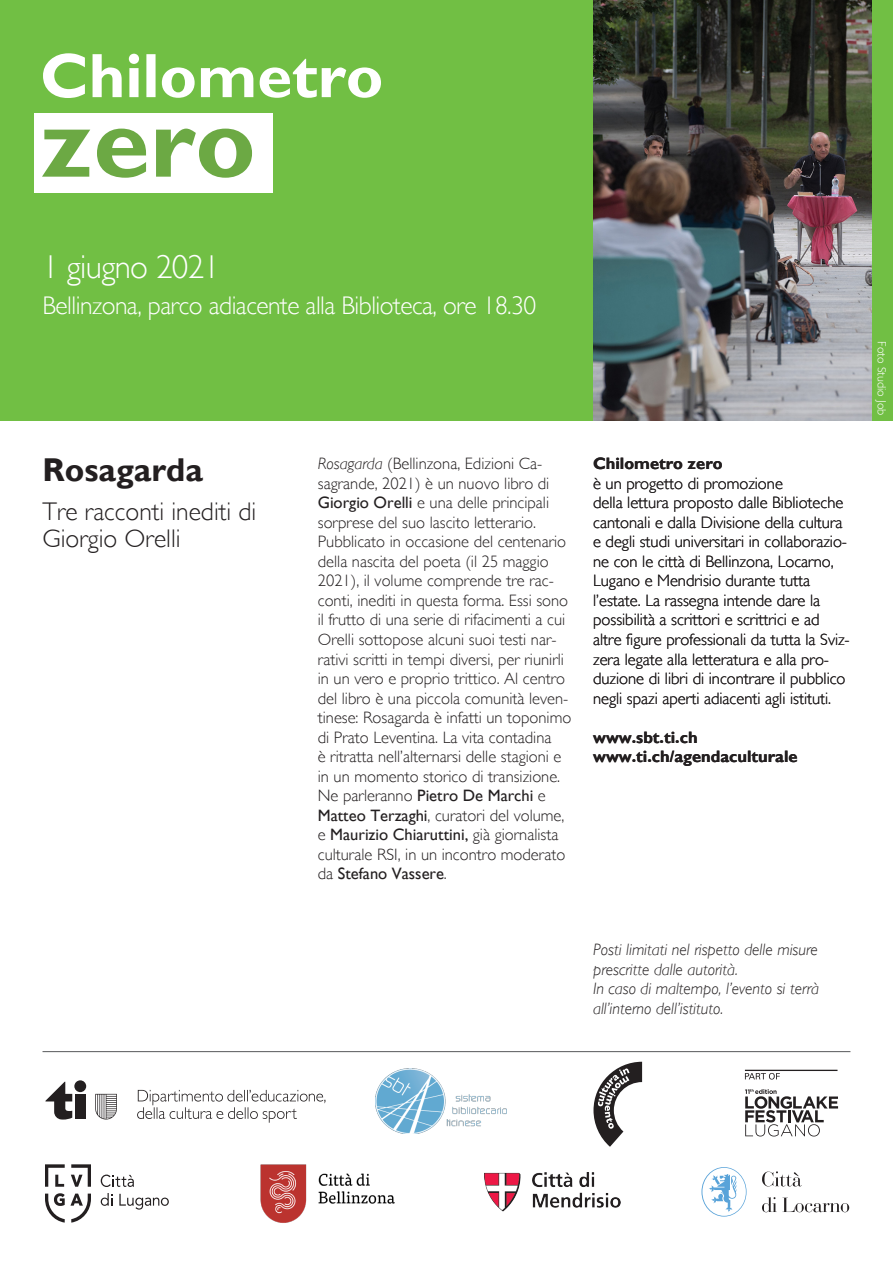
<style>
.page{position:relative;width:893px;height:1263px;background:#fff}
.page>*{position:absolute;margin:0;border:0;box-sizing:border-box;transform-origin:0 0}
.t1{font:700 102px "Gill Sans";color:#6ca944}
.t2{font:700 63px "Gill Sans";color:#fff}
.t3{font:300 33px "Gill Sans";letter-spacing:-.02em;color:#fff}
.t4{font:700 33px "Gill Sans";color:#231f20}
.t5{font:300 25.5px "Gill Sans";letter-spacing:-.02em;color:#fff}
.t6{font:300 25.5px/27px "Gill Sans";color:#231f20}
.t7{font:300 16.5px/19.5px "Gill Sans";color:#231f20}
.t8{font:italic 300 16.5px/19.5px "Gill Sans";color:#231f20}
.t9{font:700 16.5px "Gill Sans";color:#231f20}
.t10{font:300 12px "Gill Sans";color:#fff}
.s1{font-style:italic}
.s2{font-weight:400}
</style>
<div class="page">
<hr style="left:43px;top:1051px;width:807px;height:1px;background:#57585a">
<img style="left:375px;top:1068px;width:131px;height:65px">
<svg style="left:762px;top:1171px;width:87px;height:41px"></svg>
<svg style="left:701px;top:1167px;width:46px;height:49px"></svg>
<svg style="left:593px;top:1062px;width:49px;height:85px"></svg>
<div style="left:75px;top:1094px;width:11px;height:25px;background:#231f20"></div>
<div style="left:74px;top:1080px;width:12px;height:12px;background:#231f20;border-radius:50%"></div>
<svg style="left:45px;top:1082px;width:27px;height:37px"></svg>
<svg style="left:95px;top:1094px;width:22px;height:25px"></svg>
<svg style="left:137px;top:1090px;width:188px;height:33px"></svg>
<img style="left:484px;top:1172px;width:137px;height:39px">
<svg style="left:45px;top:1164px;width:20px;height:23px"></svg>
<svg style="left:71px;top:1164px;width:20px;height:23px"></svg>
<svg style="left:45px;top:1193px;width:46px;height:29px"></svg>
<svg style="left:119px;top:1194px;width:50px;height:15px"></svg>
<svg style="left:101px;top:1193px;width:11px;height:13px"></svg>
<svg style="left:101px;top:1174px;width:33px;height:13px"></svg>
<hr style="left:745px;top:1070px;width:92px;height:1px;background:#231f20">
<svg style="left:745px;top:1073px;width:35px;height:6px"></svg>
<svg style="left:745px;top:1089px;width:93px;height:47px"></svg>
<img style="left:261px;top:1164px;width:134px;height:59px">
<div style="left:0;top:0;width:893px;height:421px;background:#71bf44"></div>
<div style="left:34px;top:113px;width:238px;height:79px;background:#fff"></div>
<img style="left:593px;top:0;width:279px;height:421px">
<p class="t2" style="left:40px;top:38px;width:345px">Chilometro</p>
<p class="t1" style="left:40px;top:81px;width:217px">zero</p>
<p class="t3" style="left:43px;top:248px;width:179px">1 giugno 2021</p>
<p class="t5" style="left:43px;top:290px;width:495px">Bellinzona, parco adiacente alla Biblioteca, ore 18.30</p>
<p class="t4" style="left:43px;top:450px;width:162px">Rosagarda</p>
<p class="t6" style="left:43px;top:498px;width:215px">Tre racconti inediti di<br>Giorgio Orelli</p>
<p class="t7" style="left:318px;top:454px;width:255px"><span class="s1">Rosagarda</span> (Bellinzona, Edizioni Ca&shy;sagrande, 2021) è un nuovo libro di <span class="s2">Giorgio Orelli</span> e una delle principali sorprese del suo lascito letterario.<br>Pubblicato in occasione del centenario della nascita del poeta (il 25 maggio 2021), il volume comprende tre rac&shy;conti, inediti in questa forma. Essi sono il frutto di una serie di rifacimenti a cui Orelli sottopose alcuni suoi testi nar&shy;rativi scritti in tempi diversi, per riunirli in un vero e proprio trittico. Al centro del libro è una piccola comunità leven&shy;tinese: Rosagarda è infatti un toponimo di Prato Leventina. La vita contadina<br>è ritratta nell’alternarsi delle stagioni e in un momento storico di transizione.<br>Ne parleranno <span class="s2">Pietro De Marchi</span> e <span class="s2">Matteo Terzaghi</span>, curatori del volume, e <span class="s2">Maurizio Chiaruttini,</span> già giornalista culturale RSI, in un incontro moderato da <span class="s2">Stefano Vassere</span>.</p>
<p class="t9" style="left:593px;top:454px;width:131px">Chilometro zero</p>
<p class="t7" style="left:593px;top:474px;width:191px">è un progetto di promozione</p>
<p class="t7" style="left:593px;top:493px;width:252px">della lettura proposto dalle Biblioteche cantonali e dalla Divisione della cultura</p>
<p class="t7" style="left:593px;top:532px;width:255px">e degli studi universitari in collaborazio&shy;ne con le città di Bellinzona, Locarno,<br>Lugano e Mendrisio durante tutta</p>
<p class="t7" style="left:593px;top:591px;width:258px">l’estate. La rassegna intende dare la possibilità a scrittori e scrittrici e ad altre figure professionali da tutta la Sviz&shy;zera legate alla letteratura e alla pro&shy;duzione di libri di incontrare il pubblico negli spazi aperti adiacenti agli istituti.</p>
<p class="t9" style="left:593px;top:727px;width:106px">www.sbt.ti.ch</p>
<p class="t9" style="left:593px;top:747px;width:206px">www.ti.ch/agendaculturale</p>
<p class="t8" style="left:593px;top:940px;width:227px">Posti limitati nel rispetto delle misure prescritte dalle autorità.<br>In caso di maltempo, l’evento si terrà all’interno dell’istituto.</p>
<p class="t10" style="left:889px;top:341px;width:75px;rotate:90deg">Foto Studio Job</p>
</div>
